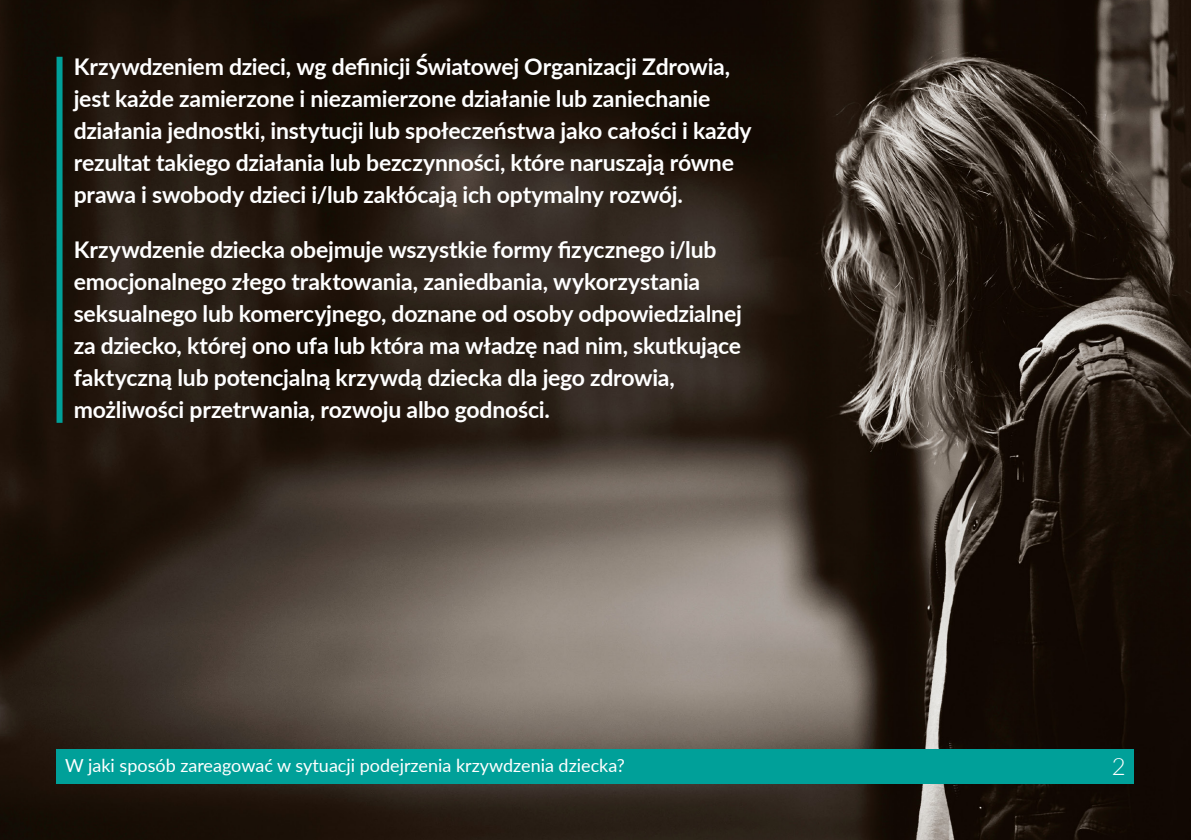
<style>
.page{position:relative;width:1191px;height:840px;background:#fff}
.page>*{position:absolute;margin:0;border:0;box-sizing:border-box;transform-origin:0 0}
.t1{font:300 24px "Lato";color:#fff}
.t2{font:700 23px/32px "Lato";letter-spacing:-.01em;color:#fff}
.t3{font:18px "Lato";color:#fff}
</style>
<div class="page">
<img style="left:0;top:0;width:1191px;height:839px">
<div style="left:57px;top:748px;width:1077px;height:34px;background:#00a099"></div>
<div style="left:57px;top:57px;width:6px;height:365px;background:#00a099"></div>
<p class="t2" style="left:74px;top:50px;width:679px">Krzywdzeniem dzieci, wg definicji Światowej Organizacji Zdrowia, jest każde zamierzone i niezamierzone działanie lub zaniechanie działania jednostki, instytucji lub społeczeństwa jako całości i każdy rezultat takiego działania lub bezczynności, które naruszają równe prawa i swobody dzieci i/lub zakłócają ich optymalny rozwój.</p>
<p class="t2" style="left:74px;top:232px;width:669px">Krzywdzenie dziecka obejmuje wszystkie formy fizycznego i/lub emocjonalnego złego traktowania, zaniedbania, wykorzystania seksualnego lub komercyjnego, doznane od osoby odpowiedzialnej za dziecko, której ono ufa lub która ma władzę nad nim, skutkujące faktyczną lub potencjalną krzywdą dziecka dla jego zdrowia, możliwości przetrwania, rozwoju albo godności.</p>
<p class="t3" style="left:65px;top:752px;width:561px">W jaki sposób zareagować w sytuacji podejrzenia krzywdzenia dziecka?</p>
<p class="t1" style="left:1111px;top:749px;width:15px">2</p>
</div>
